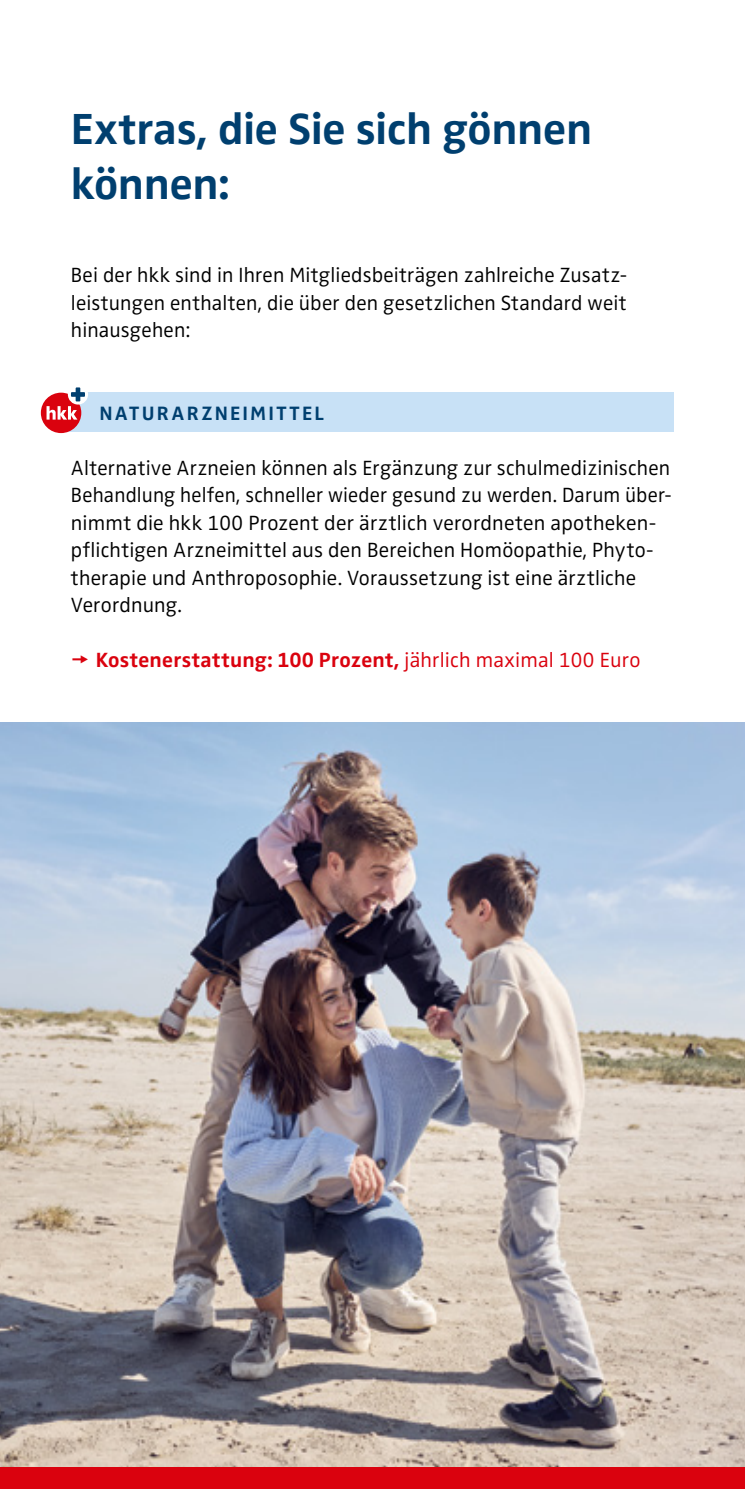
<style>
.page{position:relative;width:745px;height:1489px;background:#fff}
.page>*{position:absolute;margin:0;border:0;box-sizing:border-box;transform-origin:0 0}
.t1{font:700 45px/55px "Zwo Pro";letter-spacing:-.005em;color:#003f6f}
.t2{font:300 21.25px/27.5px "Zwo Pro";letter-spacing:.01em;color:#000}
.t3{font:700 21.25px "Zwo Pro";letter-spacing:.01em;color:#da020e}
.t4{font:700 20px "Zwo Pro";letter-spacing:.115em;color:#003f6f}
.s1{font-weight:300}
</style>
<div class="page">
<img style="left:0;top:722px;width:744px;height:745px">
<div style="left:69px;top:392px;width:604px;height:39px;background:#c8e1f6"></div>
<div style="left:41px;top:392px;width:40px;height:41px;background:#da020e;border-radius:50%"></div>
<div style="left:68px;top:384px;width:20px;height:20px;background:#fff;border-radius:50%"></div>
<svg style="left:46px;top:387px;width:39px;height:32px"></svg>
<div style="left:0;top:1467px;width:744px;height:21px;background:#da020e"></div>
<h1 class="t1" style="left:71px;top:99px;width:522px">Extras, die Sie sich gönnen können:</h1>
<p class="t2" style="left:71px;top:260px;width:557px;text-align:justify">Bei der hkk sind in Ihren Mitgliedsbeiträgen zahlreiche Zusatz&shy;leistungen enthalten, die über den gesetzlichen Standard weit hinausgehen:</p>
<p class="t4" style="left:99px;top:397px;width:226px">NATURARZNEIMITTEL</p>
<p class="t2" style="left:71px;top:452px;width:601px">Alternative Arzneien können als Ergänzung zur schulmedizinischen Behandlung helfen, schneller wieder gesund zu werden. Darum über&shy;nimmt die hkk 100 Prozent der ärztlich verordneten apotheken&shy;pflichtigen Arzneimittel aus den Bereichen Homöopathie, Phyto&shy;therapie und Anthroposophie. Voraussetzung ist eine ärztliche Verordnung.</p>
<p class="t3" style="left:96px;top:643px;width:545px">Kostenerstattung: 100 Prozent, <span class="s1">jährlich maximal 100 Euro</span></p>
</div>
